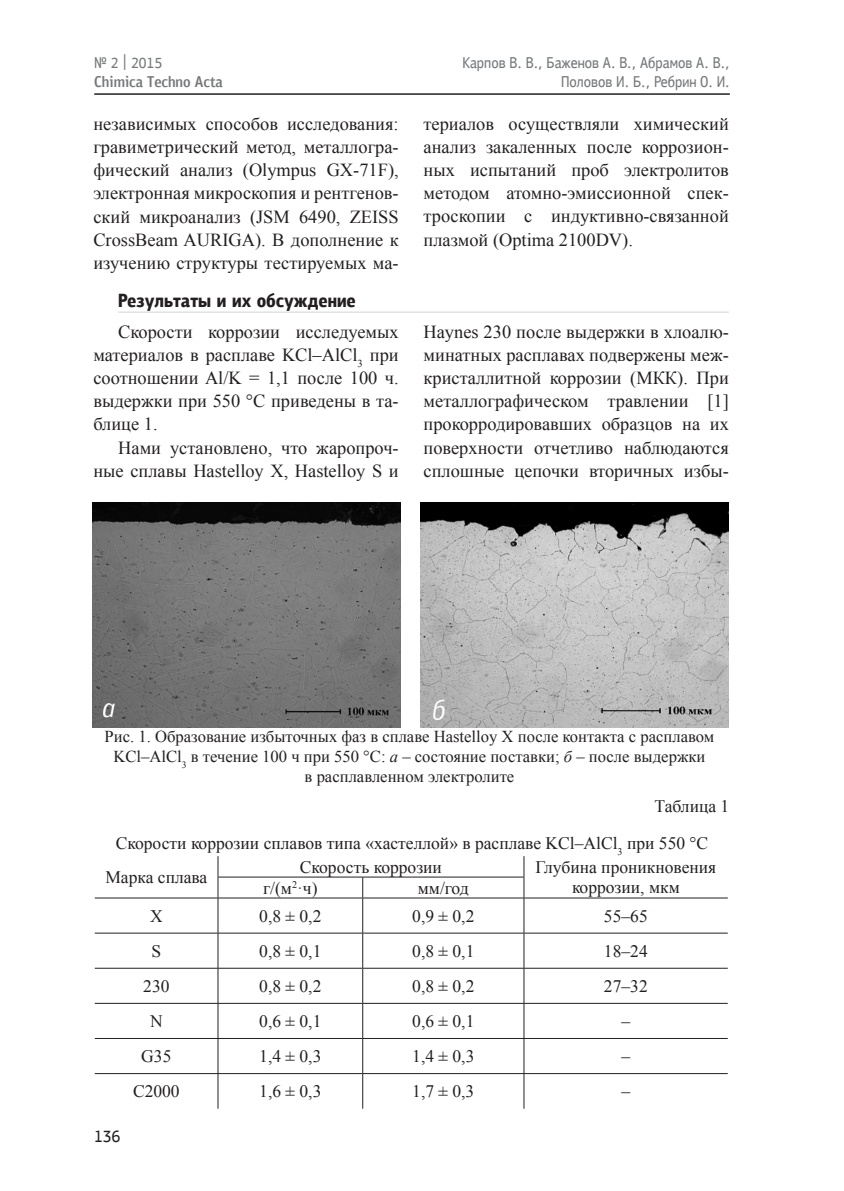
<style>
.page{position:relative;width:844px;height:1191px;background:#fff}
.page>*{position:absolute;margin:0;border:0;box-sizing:border-box;transform-origin:0 0}
.t1{font:18.38px/23.1px "Times New Roman";color:#231f20;text-align:justify}
.t2{font:17.5px/36.8px "Times New Roman";color:#231f20}
.t3{font:16.62px/19.9px "Times New Roman";color:#231f20;text-align:center}
.t4{font:500 15.75px "PF Bulletin Sans Pro";color:#76787b}
.s1{font-style:italic}
</style>
<div class="page">
<hr style="left:94px;top:94px;width:635px;height:1px;background:#231f20">
<hr style="left:118px;top:312px;width:610px;height:1px;background:#d1d2d4">
<hr style="left:218px;top:876px;width:144px;height:1px;background:#231f20">
<svg style="left:218px;top:856px;width:1px;height:41px"></svg>
<hr style="left:362px;top:876px;width:162px;height:1px;background:#231f20">
<svg style="left:362px;top:877px;width:1px;height:20px"></svg>
<svg style="left:523px;top:856px;width:1px;height:41px"></svg>
<hr style="left:95px;top:897px;width:123px;height:1px;background:#231f20">
<hr style="left:218px;top:897px;width:144px;height:1px;background:#231f20">
<hr style="left:218px;top:898px;width:1px;height:34px;background:#231f20">
<hr style="left:362px;top:897px;width:162px;height:1px;background:#231f20">
<hr style="left:362px;top:898px;width:1px;height:34px;background:#231f20">
<hr style="left:524px;top:897px;width:203px;height:1px;background:#231f20">
<hr style="left:523px;top:898px;width:1px;height:34px;background:#231f20">
<hr style="left:95px;top:932px;width:123px;height:1px;background:#231f20">
<hr style="left:218px;top:932px;width:144px;height:1px;background:#231f20">
<hr style="left:218px;top:933px;width:1px;height:35px;background:#231f20">
<hr style="left:362px;top:932px;width:162px;height:1px;background:#231f20">
<hr style="left:362px;top:933px;width:1px;height:35px;background:#231f20">
<hr style="left:524px;top:932px;width:203px;height:1px;background:#231f20">
<hr style="left:523px;top:933px;width:1px;height:35px;background:#231f20">
<hr style="left:95px;top:968px;width:123px;height:1px;background:#231f20">
<hr style="left:218px;top:968px;width:144px;height:1px;background:#231f20">
<hr style="left:218px;top:968px;width:1px;height:35px;background:#231f20">
<hr style="left:362px;top:968px;width:162px;height:1px;background:#231f20">
<hr style="left:362px;top:968px;width:1px;height:35px;background:#231f20">
<hr style="left:524px;top:968px;width:203px;height:1px;background:#231f20">
<hr style="left:523px;top:968px;width:1px;height:35px;background:#231f20">
<hr style="left:95px;top:1003px;width:123px;height:1px;background:#231f20">
<hr style="left:218px;top:1003px;width:144px;height:1px;background:#231f20">
<hr style="left:218px;top:1003px;width:1px;height:35px;background:#231f20">
<hr style="left:362px;top:1003px;width:162px;height:1px;background:#231f20">
<hr style="left:362px;top:1003px;width:1px;height:35px;background:#231f20">
<hr style="left:524px;top:1003px;width:203px;height:1px;background:#231f20">
<hr style="left:523px;top:1003px;width:1px;height:35px;background:#231f20">
<hr style="left:95px;top:1038px;width:123px;height:1px;background:#231f20">
<hr style="left:218px;top:1038px;width:144px;height:1px;background:#231f20">
<hr style="left:218px;top:1038px;width:1px;height:35px;background:#231f20">
<hr style="left:362px;top:1038px;width:162px;height:1px;background:#231f20">
<hr style="left:362px;top:1038px;width:1px;height:35px;background:#231f20">
<hr style="left:524px;top:1038px;width:203px;height:1px;background:#231f20">
<hr style="left:523px;top:1038px;width:1px;height:35px;background:#231f20">
<hr style="left:95px;top:1073px;width:123px;height:1px;background:#231f20">
<hr style="left:218px;top:1073px;width:144px;height:1px;background:#231f20">
<hr style="left:218px;top:1073px;width:1px;height:35px;background:#231f20">
<hr style="left:362px;top:1073px;width:162px;height:1px;background:#231f20">
<hr style="left:362px;top:1073px;width:1px;height:35px;background:#231f20">
<hr style="left:524px;top:1073px;width:203px;height:1px;background:#231f20">
<hr style="left:523px;top:1073px;width:1px;height:35px;background:#231f20">
<img style="left:93px;top:503px;width:307px;height:224px">
<img style="left:421px;top:503px;width:307px;height:224px">
<p class="t4" style="left:175px;top:73px;width:41px">■□ ▼</p>
<p class="t1" style="left:93px;top:112px;width:307px">независимых способов исследования: гравиметрический метод, металлогра&shy;фический анализ (Olympus GX-71F), электронная микроскопия и рентгенов&shy;ский микроанализ (JSM 6490, ZEISS CrossBeam AURIGA). В дополнение к изучению структуры тестируемых ма-</p>
<p class="t1" style="left:423px;top:112px;width:307px">териалов осуществляли химический анализ закаленных после коррозион&shy;ных испытаний проб электролитов методом атомно-эмиссионной спек&shy;троскопии с индуктивно-связанной плазмой (Optima 2100DV).</p>
<p class="t1" style="left:93px;top:320px;width:307px;text-indent:25px">Скорости коррозии исследуемых материалов в расплаве KCl–AlCl<sub>3</sub> при соотношении Al/K = 1,1 после 100 ч. выдержки при 550 °С приведены в та&shy;блице 1.</p>
<p class="t1" style="left:93px;top:435px;width:307px;text-align:right">Нами установлено, что жаропроч&shy;ные сплавы Hastelloy X, Hastelloy S и</p>
<p class="t1" style="left:423px;top:320px;width:307px">Haynes 230 после выдержки в хлоалю&shy;минатных расплавах подвержены меж&shy;кристаллитной коррозии (МКК). При металлографическом травлении [1] прокорродировавших образцов на их поверхности отчетливо наблюдаются сплошные цепочки вторичных избы-</p>
<p class="t3" style="left:105px;top:726px;width:611px">Рис. 1. Образование избыточных фаз в сплаве Hastelloy X после контакта с расплавом<br>KCl–AlCl<sub>3</sub> в течение 100 ч при 550 °С: <span class="s1">a</span> – состояние поставки; <span class="s1">б</span> – после выдержки<br>в расплавленном электролите</p>
<p class="t2" style="left:116px;top:788px;width:615px;text-indent:538px">Таблица 1<br>Скорости коррозии сплавов типа «хастеллой» в расплаве KCl–AlCl<sub>3</sub> при 550 °С</p>
<p class="t2" style="left:105px;top:858px;width:103px">Марка сплава</p>
<p class="t2" style="left:300px;top:848px;width:143px">Скорость коррозии</p>
<p class="t2" style="left:535px;top:849px;width:182px">Глубина проникновения</p>
<p class="t2" style="left:263px;top:869px;width:56px">г/(м<sup>2</sup>·ч)</p>
<p class="t2" style="left:418px;top:869px;width:52px">мм/год</p>
<p class="t2" style="left:572px;top:868px;width:109px">коррозии, мкм</p>
<p class="t2" style="left:150px;top:897px;width:14px">X</p>
<p class="t2" style="left:259px;top:897px;width:64px">0,8 ± 0,2</p>
<p class="t2" style="left:412px;top:897px;width:64px">0,9 ± 0,2</p>
<p class="t2" style="left:603px;top:897px;width:45px">55–65</p>
<p class="t2" style="left:151px;top:932px;width:11px">S</p>
<p class="t2" style="left:259px;top:932px;width:64px">0,8 ± 0,1</p>
<p class="t2" style="left:412px;top:932px;width:64px">0,8 ± 0,1</p>
<p class="t2" style="left:603px;top:932px;width:45px">18–24</p>
<p class="t2" style="left:143px;top:967px;width:28px">230</p>
<p class="t2" style="left:259px;top:967px;width:64px">0,8 ± 0,2</p>
<p class="t2" style="left:412px;top:967px;width:64px">0,8 ± 0,2</p>
<p class="t2" style="left:603px;top:967px;width:45px">27–32</p>
<p class="t2" style="left:150px;top:1002px;width:14px">N</p>
<p class="t2" style="left:259px;top:1002px;width:64px">0,6 ± 0,1</p>
<p class="t2" style="left:412px;top:1002px;width:64px">0,6 ± 0,1</p>
<p class="t2" style="left:621px;top:1002px;width:10px">–</p>
<p class="t2" style="left:141px;top:1037px;width:32px">G35</p>
<p class="t2" style="left:259px;top:1037px;width:64px">1,4 ± 0,3</p>
<p class="t2" style="left:412px;top:1037px;width:64px">1,4 ± 0,3</p>
<p class="t2" style="left:621px;top:1037px;width:10px">–</p>
<p class="t2" style="left:133px;top:1072px;width:48px">C2000</p>
<p class="t2" style="left:259px;top:1072px;width:64px">1,6 ± 0,3</p>
<p class="t2" style="left:412px;top:1072px;width:64px">1,7 ± 0,3</p>
<p class="t2" style="left:621px;top:1072px;width:10px">–</p>
</div>
